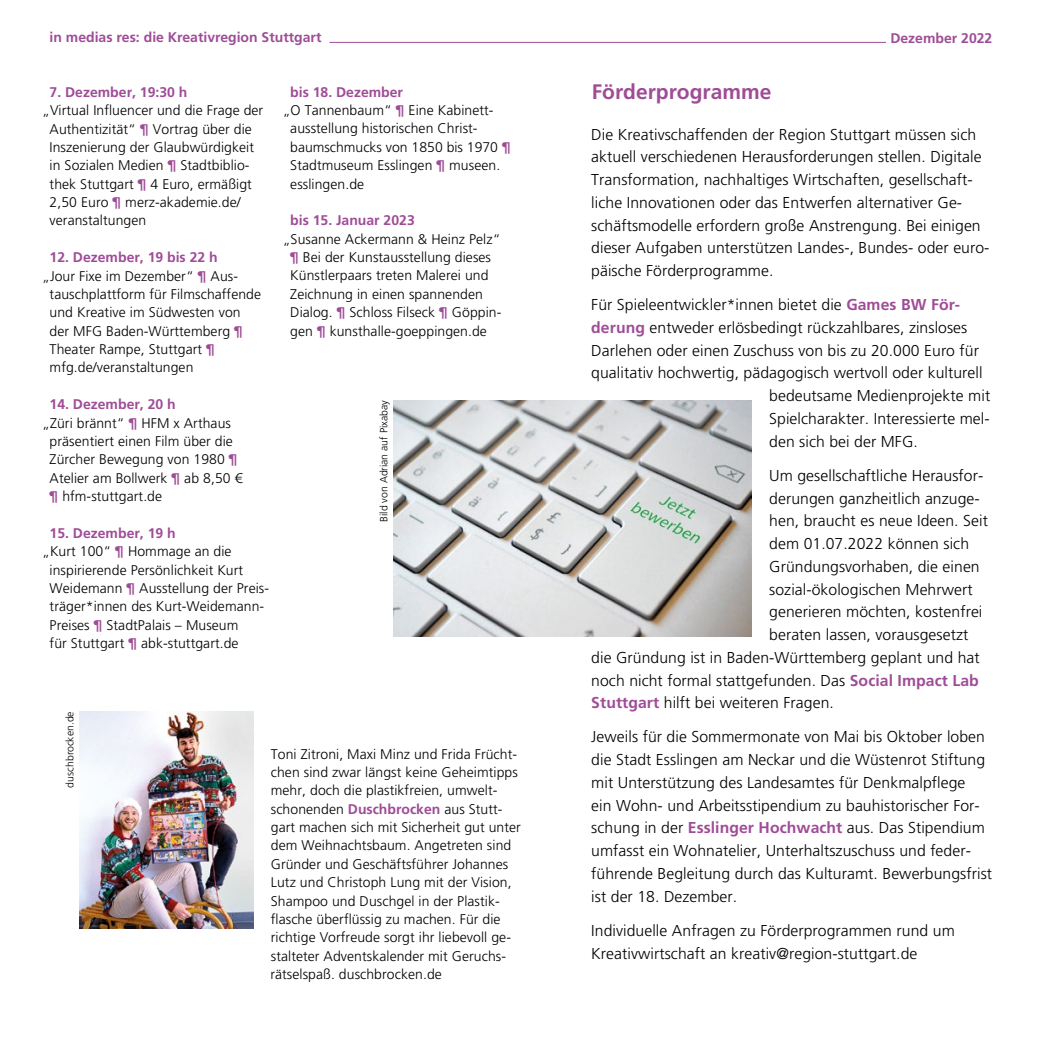
<style>
.page{position:relative;width:1042px;height:1042px;background:#fff}
.page>*{position:absolute;margin:0;border:0;box-sizing:border-box;transform-origin:0 0}
.t1{font:700 21px "Frutiger LT Pro";color:#9f4c97}
.t2{font:300 15.75px/22.8px "Frutiger LT Pro";letter-spacing:.005em;color:#000}
.t3{font:300 14px/18.4px "Frutiger LT Pro";letter-spacing:.005em;color:#000}
.t4{font:700 14px "Frutiger LT Pro";color:#9f4c97}
.t5{font:300 10.5px "Frutiger LT Pro";color:#000}
.s1{color:#fff}
.s2{font-weight:700;color:#9f4c97}
</style>
<div class="page">
<hr style="left:329px;top:42px;width:607px;height:1px;background:#9f4c97">
<img style="left:393px;top:400px;width:359px;height:236px">
<div style="left:885px;top:33px;width:107px;height:17px;background:#fff"></div>
<img style="left:80px;top:711px;width:173px;height:217px">
<p class="t4" style="left:50px;top:29px;width:273px">in medias res: die Kreativregion Stuttgart</p>
<p class="t4" style="left:50px;top:84px;width:139px">7. Dezember, 19:30 h</p>
<p class="t3" style="left:42px;top:101px;width:223px">„<span class="s1">i</span>Virtual Influencer und die Frage der</p>
<p class="t3" style="left:50px;top:120px;width:204px">Authentizität“ <span class="s2">¶</span> Vortrag über die</p>
<p class="t3" style="left:50px;top:138px;width:206px">Inszenierung der Glaubwürdigkeit</p>
<p class="t3" style="left:50px;top:156px;width:201px">in Sozialen Medien <span class="s2">¶</span> Stadtbiblio-</p>
<p class="t3" style="left:50px;top:175px;width:204px">thek Stuttgart <span class="s2">¶</span> 4 Euro, ermäßigt</p>
<p class="t3" style="left:50px;top:193px;width:193px">2,50 Euro <span class="s2">¶</span> merz-akademie.de/</p>
<p class="t3" style="left:50px;top:211px;width:98px">veranstaltungen</p>
<p class="t4" style="left:50px;top:249px;width:170px">12. Dezember, 19 bis 22 h</p>
<p class="t3" style="left:42px;top:267px;width:197px">„<span class="s1">i</span>Jour Fixe im Dezember“ <span class="s2">¶</span> Aus-</p>
<p class="t3" style="left:50px;top:285px;width:213px">tauschplattform für Filmschaffende</p>
<p class="t3" style="left:50px;top:303px;width:192px">und Kreative im Südwesten von</p>
<p class="t3" style="left:50px;top:322px;width:195px">der MFG Baden-Württemberg <span class="s2">¶</span></p>
<p class="t3" style="left:50px;top:340px;width:167px">Theater Rampe, Stuttgart <span class="s2">¶</span></p>
<p class="t3" style="left:50px;top:358px;width:145px">mfg.de/veranstaltungen</p>
<p class="t4" style="left:50px;top:396px;width:128px">14. Dezember, 20 h</p>
<p class="t3" style="left:42px;top:414px;width:190px">„<span class="s1">i</span>Züri brännt“ <span class="s2">¶</span> HFM x Arthaus</p>
<p class="t3" style="left:50px;top:432px;width:185px">präsentiert einen Film über die</p>
<p class="t3" style="left:50px;top:450px;width:189px">Zürcher Bewegung von 1980 <span class="s2">¶</span></p>
<p class="t3" style="left:50px;top:469px;width:194px">Atelier am Bollwerk <span class="s2">¶</span> ab 8,50 €</p>
<p class="t3" style="left:50px;top:487px;width:114px"><span class="s2">¶</span> hfm-stuttgart.de</p>
<p class="t4" style="left:50px;top:525px;width:128px">15. Dezember, 19 h</p>
<p class="t3" style="left:42px;top:542px;width:191px">„<span class="s1">i</span>Kurt 100“ <span class="s2">¶</span> Hommage an die</p>
<p class="t3" style="left:50px;top:561px;width:195px">inspirierende Persönlichkeit Kurt</p>
<p class="t3" style="left:50px;top:579px;width:221px">Weidemann <span class="s2">¶</span> Ausstellung der Preis-</p>
<p class="t3" style="left:50px;top:597px;width:216px">träger*innen des Kurt-Weidemann-</p>
<p class="t3" style="left:50px;top:616px;width:190px">Preises <span class="s2">¶</span> StadtPalais – Museum</p>
<p class="t3" style="left:50px;top:634px;width:190px">für Stuttgart <span class="s2">¶</span> abk-stuttgart.de</p>
<p class="t4" style="left:290px;top:83px;width:114px">bis 18. Dezember</p>
<p class="t3" style="left:283px;top:101px;width:212px">„<span class="s1">i</span>O Tannenbaum“ <span class="s2">¶</span> Eine Kabinett-</p>
<p class="t3" style="left:290px;top:119px;width:189px">ausstellung historischen Christ-</p>
<p class="t3" style="left:290px;top:138px;width:222px">baumschmucks von 1850 bis 1970 <span class="s2">¶</span></p>
<p class="t3" style="left:290px;top:156px;width:211px">Stadtmuseum Esslingen <span class="s2">¶</span> museen.</p>
<p class="t3" style="left:290px;top:175px;width:75px">esslingen.de</p>
<p class="t4" style="left:290px;top:212px;width:126px">bis 15. Januar 2023</p>
<p class="t3" style="left:283px;top:230px;width:219px">„<span class="s1">i</span>Susanne Ackermann &amp; Heinz Pelz“</p>
<p class="t3" style="left:290px;top:248px;width:202px"><span class="s2">¶</span> Bei der Kunstausstellung dieses</p>
<p class="t3" style="left:290px;top:266px;width:200px">Künstlerpaars treten Malerei und</p>
<p class="t3" style="left:290px;top:285px;width:194px">Zeichnung in einen spannenden</p>
<p class="t3" style="left:290px;top:303px;width:213px">Dialog. <span class="s2">¶</span> Schloss Filseck <span class="s2">¶</span> Göppin-</p>
<p class="t3" style="left:290px;top:322px;width:198px">gen <span class="s2">¶</span> kunsthalle-goeppingen.de</p>
<p class="t5" style="left:378px;top:522px;width:123px;rotate:-90deg">Bild von Adrian auf Pixabay</p>
<p class="t5" style="left:64px;top:787px;width:78px;rotate:-90deg">duschbrocken.de</p>
<p class="t3" style="left:270px;top:744px;width:252px">Toni Zitroni, Maxi Minz und Frida Frücht&shy;chen sind zwar längst keine Geheimtipps mehr, doch die plastikfreien, umwelt&shy;schonenden <span class="s2">Duschbrocken</span> aus Stutt&shy;gart machen sich mit Sicherheit gut unter dem Weihnachtsbaum. Angetreten sind Gründer und Geschäftsführer Johannes Lutz und Christoph Lung mit der Vision, Shampoo und Duschgel in der Plastik&shy;flasche überflüssig zu machen. Für die richtige Vorfreude sorgt ihr liebevoll ge&shy;stalteter Adventskalender mit Geruchs&shy;rätselspaß. duschbrocken.de</p>
<h1 class="t1" style="left:592px;top:79px;width:181px">Förderprogramme</h1>
<p class="t4" style="left:890px;top:30px;width:103px">Dezember 2022</p>
<p class="t2" style="left:591px;top:123px;width:400px">Die Kreativschaffenden der Region Stuttgart müssen sich aktuell verschiedenen Herausforderungen stellen. Digitale Transformation, nachhaltiges Wirtschaften, gesellschaft&shy;liche Innovationen oder das Entwerfen alternativer Ge&shy;schäftsmodelle erfordern große Anstrengung. Bei einigen dieser Aufgaben unterstützen Landes-, Bundes- oder euro&shy;päische Förderprogramme.</p>
<p class="t2" style="left:591px;top:293px;width:370px">Für Spieleentwickler*innen bietet die <span class="s2">Games BW För-</span></p>
<p class="t2" style="left:591px;top:316px;width:378px"><span class="s2">derung</span> entweder erlösbedingt rückzahlbares, zinsloses</p>
<p class="t2" style="left:591px;top:339px;width:389px">Darlehen oder einen Zuschuss von bis zu 20.000 Euro für</p>
<p class="t2" style="left:591px;top:362px;width:393px">qualitativ hochwertig, pädagogisch wertvoll oder kulturell</p>
<p class="t2" style="left:769px;top:384px;width:222px">bedeutsame Medienprojekte mit</p>
<p class="t2" style="left:769px;top:407px;width:222px">Spielcharakter. Interessierte mel-</p>
<p class="t2" style="left:769px;top:430px;width:150px">den sich bei der MFG.</p>
<p class="t2" style="left:769px;top:464px;width:216px">Um gesellschaftliche Herausfor-</p>
<p class="t2" style="left:769px;top:487px;width:212px">derungen ganzheitlich anzuge-</p>
<p class="t2" style="left:769px;top:509px;width:220px">hen, braucht es neue Ideen. Seit</p>
<p class="t2" style="left:769px;top:532px;width:201px">dem 01.07.2022 können sich</p>
<p class="t2" style="left:769px;top:555px;width:212px">Gründungsvorhaben, die einen</p>
<p class="t2" style="left:769px;top:578px;width:205px">sozial-ökologischen Mehrwert</p>
<p class="t2" style="left:769px;top:600px;width:215px">generieren möchten, kostenfrei</p>
<p class="t2" style="left:769px;top:623px;width:201px">beraten lassen, vorausgesetzt</p>
<p class="t2" style="left:591px;top:646px;width:390px">die Gründung ist in Baden-Württemberg geplant und hat</p>
<p class="t2" style="left:591px;top:669px;width:389px">noch nicht formal stattgefunden. Das <span class="s2">Social Impact Lab</span></p>
<p class="t2" style="left:591px;top:691px;width:244px"><span class="s2">Stuttgart</span> hilft bei weiteren Fragen.</p>
<p class="t2" style="left:591px;top:725px;width:402px">Jeweils für die Sommermonate von Mai bis Oktober loben die Stadt Esslingen am Neckar und die Wüstenrot Stiftung mit Unterstützung des Landesamtes für Denkmalpflege<br>ein Wohn- und Arbeitsstipendium zu bauhistorischer For&shy;schung in der <span class="s2">Esslinger Hochwacht</span> aus. Das Stipendium umfasst ein Wohnatelier, Unterhaltszuschuss und feder&shy;führende Begleitung durch das Kulturamt. Bewerbungsfrist ist der 18. Dezember.</p>
<p class="t2" style="left:591px;top:919px;width:365px">Individuelle Anfragen zu Förderprogrammen rund um<br>Kreativwirtschaft an kreativ@region-stuttgart.de</p>
</div>
